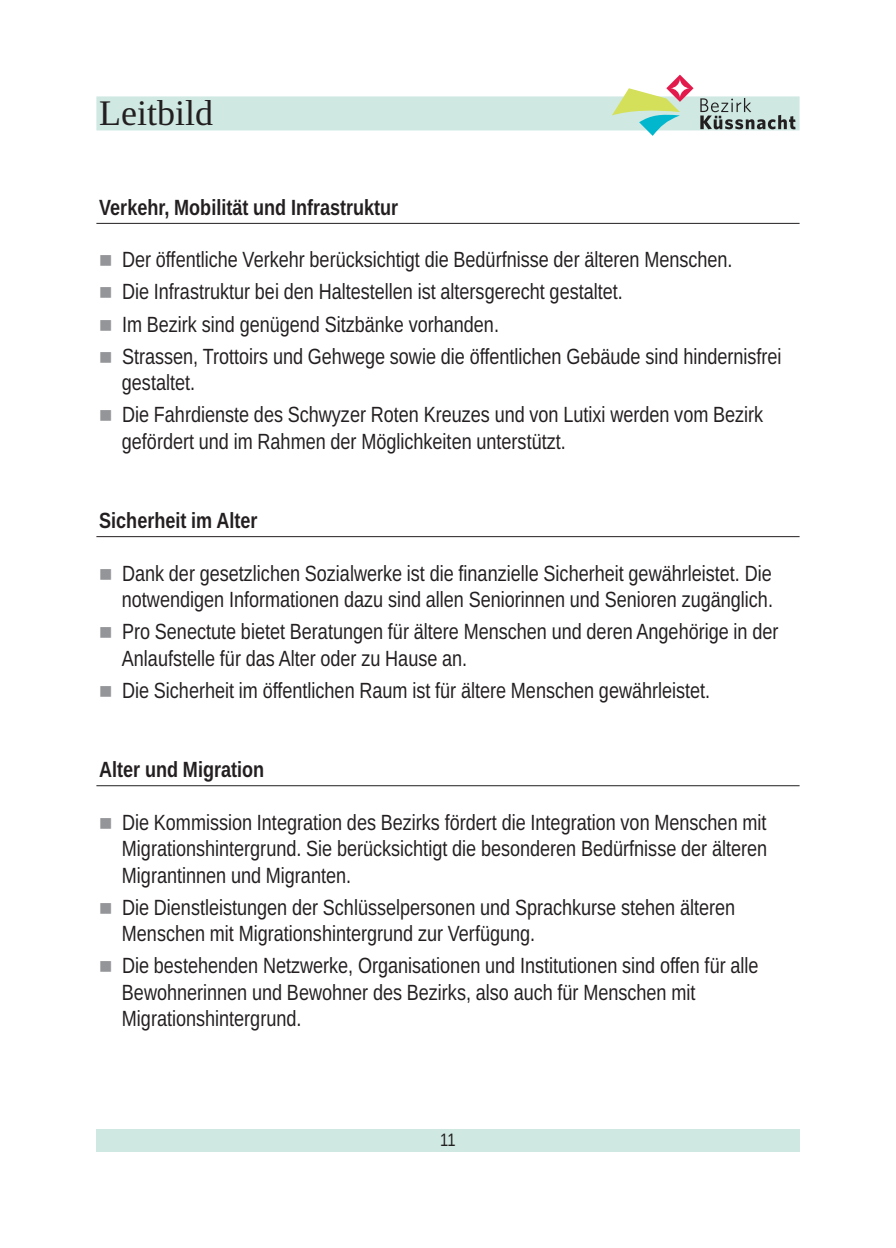
<style>
.page{position:relative;width:896px;height:1248px;background:#fff}
.page>*{position:absolute;margin:0;border:0;box-sizing:border-box;transform-origin:0 0}
.t1{font:36px "Liberation Serif";color:#231f20}
.t2{font:22px/26.4px "Liberation Sans Narrow";color:#231f20}
.t3{font:700 22px "Liberation Sans Narrow";color:#231f20}
.t4{font:18px "Liberation Sans Narrow";color:#231f20}
.s1{color:#939598}
</style>
<div class="page">
<div style="left:96px;top:96px;width:703px;height:34px;background:#cfe9e2"></div>
<svg style="left:700px;top:98px;width:95px;height:31px"></svg>
<svg style="left:612px;top:75px;width:81px;height:61px"></svg>
<div style="left:96px;top:1128px;width:703px;height:23px;background:#cfe9e2"></div>
<hr style="left:96px;top:223px;width:703px;height:1px;background:#231f20">
<hr style="left:96px;top:536px;width:703px;height:1px;background:#231f20">
<hr style="left:96px;top:785px;width:703px;height:1px;background:#231f20">
<h1 class="t1" style="left:99px;top:91px;width:116px">Leitbild</h1>
<p class="t3" style="left:99px;top:194px;width:301px">Verkehr, Mobilität und Infrastruktur</p>
<p class="t2" style="left:99px;top:246px;width:635px"><span class="s1">■</span> Der öffentliche Verkehr berücksichtigt die Bedürfnisse der älteren Menschen.</p>
<p class="t2" style="left:99px;top:279px;width:525px"><span class="s1">■</span> Die Infrastruktur bei den Haltestellen ist altersgerecht gestaltet.</p>
<p class="t2" style="left:99px;top:311px;width:401px"><span class="s1">■</span> Im Bezirk sind genügend Sitzbänke vorhanden.</p>
<p class="t2" style="left:122px;top:343px;width:661px;text-indent:-23px"><span class="s1">■</span> Strassen, Trottoirs und Gehwege sowie die öffentlichen Gebäude sind hindernisfrei gestaltet.</p>
<p class="t2" style="left:122px;top:401px;width:643px;text-indent:-23px"><span class="s1">■</span> Die Fahrdienste des Schwyzer Roten Kreuzes und von Lutixi werden vom Bezirk gefördert und im Rahmen der Möglichkeiten unterstützt.</p>
<p class="t3" style="left:99px;top:507px;width:160px">Sicherheit im Alter</p>
<p class="t2" style="left:99px;top:560px;width:675px;text-align:right"><span class="s1">■</span> Dank der gesetzlichen Sozialwerke ist die finanzielle Sicherheit gewährleistet. Die notwendigen Informationen dazu sind allen Seniorinnen und Senioren zugänglich.</p>
<p class="t2" style="left:122px;top:618px;width:658px;text-indent:-23px"><span class="s1">■</span> Pro Senectute bietet Beratungen für ältere Menschen und deren Angehörige in der<br>Anlaufstelle für das Alter oder zu Hause an.</p>
<p class="t2" style="left:99px;top:676px;width:612px"><span class="s1">■</span> Die Sicherheit im öffentlichen Raum ist für ältere Menschen gewährleistet.</p>
<p class="t3" style="left:99px;top:756px;width:166px">Alter und Migration</p>
<p class="t2" style="left:122px;top:808px;width:647px;text-align:justify;text-indent:-23px"><span class="s1">■</span> Die Kommission Integration des Bezirks fördert die Integration von Menschen mit Migrationshintergrund. Sie berücksichtigt die besonderen Bedürfnisse der älteren Migrantinnen und Migranten.</p>
<p class="t2" style="left:122px;top:893px;width:615px;text-indent:-23px"><span class="s1">■</span> Die Dienstleistungen der Schlüsselpersonen und Sprachkurse stehen älteren<br>Menschen mit Migrationshintergrund zur Verfügung.</p>
<p class="t2" style="left:122px;top:952px;width:638px;text-indent:-23px"><span class="s1">■</span> Die bestehenden Netzwerke, Organisationen und Institutionen sind offen für alle<br>Bewohnerinnen und Bewohner des Bezirks, also auch für Menschen mit<br>Migrationshintergrund.</p>
<p class="t4" style="left:440px;top:1129px;width:17px">11</p>
</div>
